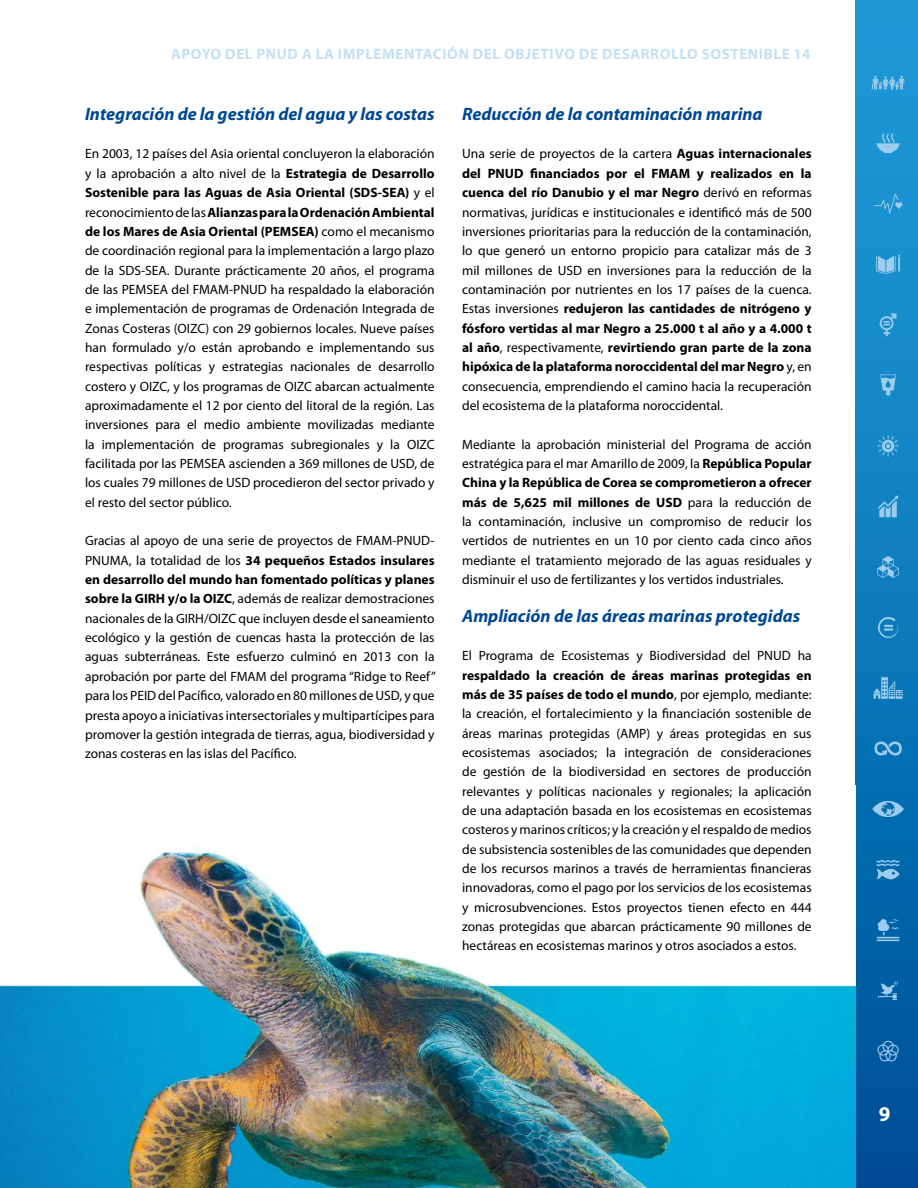
<style>
.page{position:relative;width:918px;height:1188px;background:#fff}
.page>*{position:absolute;margin:0;border:0;box-sizing:border-box;transform-origin:0 0}
.t1{font:700 21px "Myriad Pro";color:#fff}
.t2{font:italic 700 18px "Myriad Pro";color:#004892}
.t3{font:700 15px "Myriad Pro";letter-spacing:.04em;color:#9cccee}
.t4{font:13.5px/19.4px "Myriad Pro";color:#000;text-align:justify}
.s1{font-weight:700}
</style>
<div class="page">
<div style="left:856px;top:0;width:62px;height:1188px;background:linear-gradient(to bottom,#1fa0db,#005199)"></div>
<svg style="left:874px;top:741px;width:28px;height:15px"></svg>
<svg style="left:877px;top:133px;width:23px;height:20px"></svg>
<svg style="left:878px;top:496px;width:20px;height:21px"></svg>
<svg style="left:880px;top:313px;width:17px;height:23px"></svg>
<svg style="left:876px;top:255px;width:24px;height:19px"></svg>
<svg style="left:877px;top:616px;width:22px;height:22px"></svg>
<svg style="left:878px;top:1041px;width:21px;height:21px"></svg>
<svg style="left:877px;top:435px;width:22px;height:22px"></svg>
<svg style="left:874px;top:677px;width:29px;height:22px"></svg>
<svg style="left:872px;top:801px;width:32px;height:16px"></svg>
<svg style="left:880px;top:374px;width:16px;height:22px"></svg>
<svg style="left:877px;top:860px;width:23px;height:19px"></svg>
<svg style="left:874px;top:194px;width:28px;height:20px"></svg>
<svg style="left:872px;top:76px;width:32px;height:14px"></svg>
<svg style="left:877px;top:556px;width:22px;height:22px"></svg>
<svg style="left:878px;top:981px;width:20px;height:19px"></svg>
<svg style="left:877px;top:919px;width:22px;height:22px"></svg>
<img style="left:0;top:848px;width:856px;height:340px">
<p class="t3" style="left:171px;top:46px;width:641px">APOYO DEL PNUD A LA IMPLEMENTACIÓN DEL OBJETIVO DE DESARROLLO SOSTENIBLE 14</p>
<h2 class="t2" style="left:85px;top:104px;width:351px">Integración de la gestión del agua y las costas</h2>
<p class="t4" style="left:85px;top:145px;width:351px">En 2003, 12 países del Asia oriental concluyeron la elaboración y la aprobación a alto nivel de la <span class="s1">Estrategia de Desarrollo Sostenible para las Aguas de Asia Oriental (SDS-SEA)</span> y el reconocimiento de las <span class="s1">Alianzas para la Ordenación Ambiental de los Mares de Asia Oriental (PEMSEA)</span> como el mecanismo de coordinación regional para la implementación a largo plazo de la SDS-SEA. Durante prácticamente 20 años, el programa de las PEMSEA del FMAM-PNUD ha respaldado la elaboración e implementación de programas de Ordenación Integrada de Zonas Costeras (OIZC) con 29 gobiernos locales. Nueve países han formulado y/o están aprobando e implementando sus respectivas políticas y estrategias nacionales de desarrollo costero y OIZC, y los programas de OIZC abarcan actualmente aproximadamente el 12 por ciento del litoral de la región. Las inversiones para el medio ambiente movilizadas mediante la implementación de programas subregionales y la OIZC facilitada por las PEMSEA ascienden a 369 millones de USD, de los cuales 79 millones de USD procedieron del sector privado y el resto del sector público.</p>
<p class="t4" style="left:85px;top:531px;width:352px">Gracias al apoyo de una serie de proyectos de FMAM-PNUD-PNUMA, la totalidad de los <span class="s1">34 pequeños Estados insulares en desarrollo del mundo han fomentado políticas y planes sobre la GIRH y/o la OIZC</span>, además de realizar demostraciones nacionales de la GIRH/OIZC que incluyen desde el saneamiento ecológico y la gestión de cuencas hasta la protección de las aguas subterráneas. Este esfuerzo culminó en 2013 con la aprobación por parte del FMAM del programa “Ridge to Reef” para los PEID del Pacífico, valorado en 80 millones de USD, y que presta apoyo a iniciativas intersectoriales y multipartícipes para promover la gestión integrada de tierras, agua, biodiversidad y zonas costeras en las islas del Pacífico.</p>
<h2 class="t2" style="left:462px;top:104px;width:302px">Reducción de la contaminación marina</h2>
<p class="t4" style="left:462px;top:145px;width:351px">Una serie de proyectos de la cartera <span class="s1">Aguas internacionales del PNUD financiados por el FMAM y realizados en la cuenca del río Danubio y el mar Negro</span> derivó en reformas normativas, jurídicas e institucionales e identificó más de 500 inversiones prioritarias para la reducción de la contaminación, lo que generó un entorno propicio para catalizar más de 3 mil millones de USD en inversiones para la reducción de la contaminación por nutrientes en los 17 países de la cuenca.<br>Estas inversiones <span class="s1">redujeron las cantidades de nitrógeno y fósforo vertidas al mar Negro a 25.000 t al año y a 4.000 t al año</span>, respectivamente, <span class="s1">revirtiendo gran parte de la zona hipóxica de la plataforma noroccidental del mar Negro</span> y, en consecuencia, emprendiendo el camino hacia la recuperación del ecosistema de la plataforma noroccidental.</p>
<p class="t4" style="left:462px;top:435px;width:351px">Mediante la aprobación ministerial del Programa de acción estratégica para el mar Amarillo de 2009, la <span class="s1">República Popular China y la República de Corea se comprometieron a ofrecer más de 5,625 mil millones de USD</span> para la reducción de la contaminación, inclusive un compromiso de reducir los vertidos de nutrientes en un 10 por ciento cada cinco años mediante el tratamiento mejorado de las aguas residuales y disminuir el uso de fertilizantes y los vertidos industriales.</p>
<h2 class="t2" style="left:462px;top:606px;width:340px">Ampliación de las áreas marinas protegidas</h2>
<p class="t4" style="left:462px;top:646px;width:351px">El Programa de Ecosistemas y Biodiversidad del PNUD ha</p>
<p class="t4" style="left:462px;top:666px;width:351px"><span class="s1">respaldado la creación de áreas marinas protegidas en más de 35 países de todo el mundo</span>, por ejemplo, mediante: la creación, el fortalecimiento y la financiación sostenible de áreas marinas protegidas (AMP) y áreas protegidas en sus ecosistemas asociados; la integración de consideraciones de gestión de la biodiversidad en sectores de producción relevantes y políticas nacionales y regionales; la aplicación de una adaptación basada en los ecosistemas en ecosistemas costeros y marinos críticos; y la creación y el respaldo de medios de subsistencia sostenibles de las comunidades que dependen de los recursos marinos a través de herramientas financieras innovadoras, como el pago por los servicios de los ecosistemas y microsubvenciones. Estos proyectos tienen efecto en 444 zonas protegidas que abarcan prácticamente 90 millones de hectáreas en ecosistemas marinos y otros asociados a estos.</p>
<h1 class="t1" style="left:879px;top:1102px;width:13px">9</h1>
</div>
